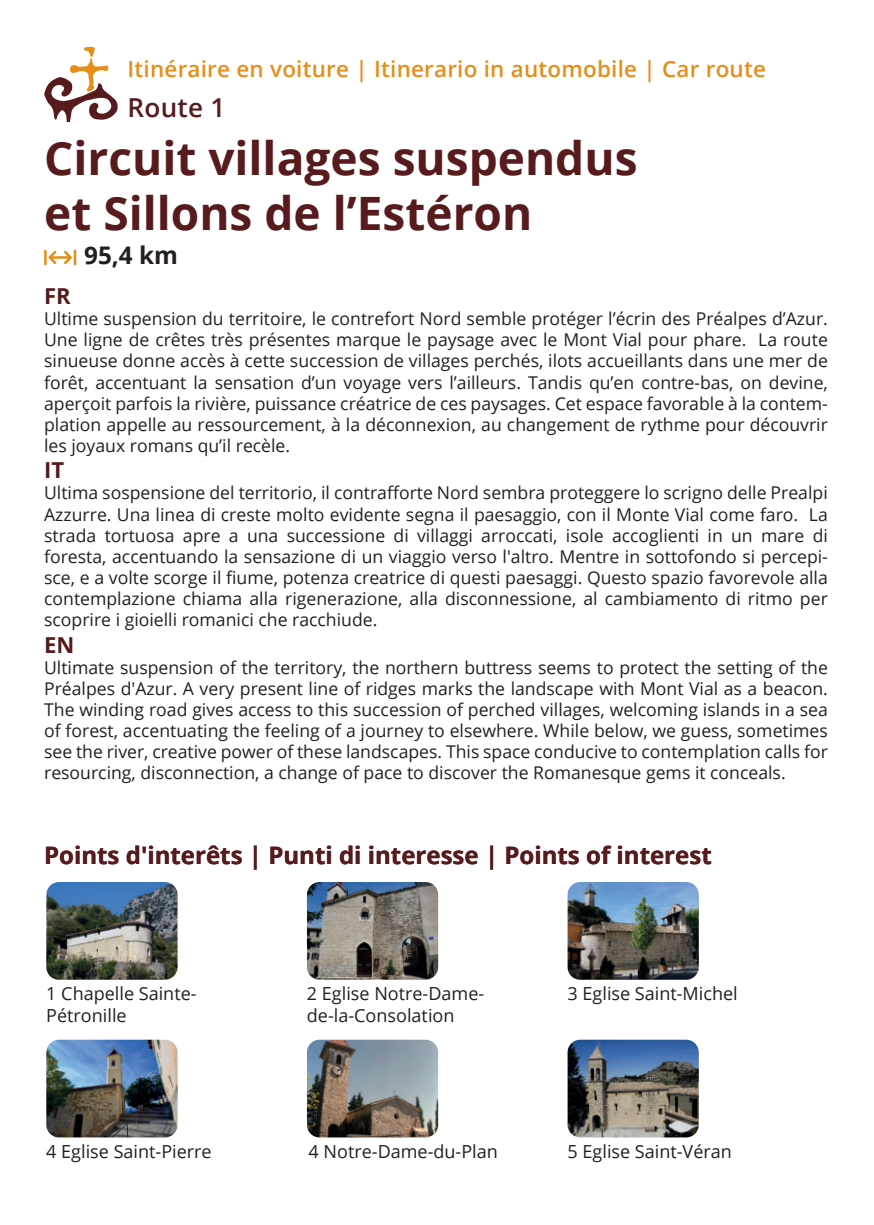
<style>
.page{position:relative;width:874px;height:1225px;background:#fff}
.page>*{position:absolute;margin:0;border:0;box-sizing:border-box;transform-origin:0 0}
.t1{font:700 46px/55.2px "Open Sans";color:#571b1e}
.t2{font:600 26px "Open Sans";letter-spacing:.01em;color:#571b1e}
.t3{font:700 24.2px "Open Sans";color:#231f20}
.t4{font:700 24px "Open Sans";color:#571b1e}
.t5{font:600 22.4px "Open Sans";letter-spacing:.01em;color:#e58e19}
.t6{font:700 22px "Open Sans";color:#571b1e}
.t7{font:18px/21.6px "Open Sans";color:#231f20}
.t8{font:17.6px/21.2px "Open Sans";color:#231f20;text-align:justify}
</style>
<div class="page">
<svg style="left:44px;top:47px;width:74px;height:74px"></svg>
<svg style="left:44px;top:250px;width:32px;height:15px"></svg>
<img style="left:46px;top:1039px;width:131px;height:98px">
<img style="left:46px;top:882px;width:131px;height:97px">
<img style="left:567px;top:1039px;width:131px;height:98px">
<img style="left:307px;top:1039px;width:131px;height:98px">
<img style="left:307px;top:882px;width:131px;height:97px">
<img style="left:567px;top:882px;width:131px;height:97px">
<p class="t5" style="left:127px;top:54px;width:639px">Itinéraire en voiture | Itinerario in automobile | Car route</p>
<h2 class="t2" style="left:127px;top:90px;width:99px">Route 1</h2>
<h1 class="t1" style="left:44px;top:129px;width:594px">Circuit villages suspendus et Sillons de l’Estéron</h1>
<h3 class="t3" style="left:84px;top:238px;width:95px">95,4 km</h3>
<p class="t6" style="left:44px;top:280px;width:28px">FR</p>
<p class="t8" style="left:44px;top:308px;width:784px">Ultime suspension du territoire, le contrefort Nord semble protéger l’écrin des Préalpes d’Azur.<br>Une ligne de crêtes très présentes marque le paysage avec le Mont Vial pour phare. La route sinueuse donne accès à cette succession de villages perchés, ilots accueillants dans une mer de forêt, accentuant la sensation d’un voyage vers l’ailleurs. Tandis qu’en contre-bas, on devine, aperçoit parfois la rivière, puissance créatrice de ces paysages. Cet espace favorable à la contem&shy;plation appelle au ressourcement, à la déconnexion, au changement de rythme pour découvrir les joyaux romans qu’il recèle.</p>
<p class="t6" style="left:44px;top:455px;width:22px">IT</p>
<p class="t8" style="left:44px;top:482px;width:784px">Ultima sospensione del territorio, il contrafforte Nord sembra proteggere lo scrigno delle Prealpi Azzurre. Una linea di creste molto evidente segna il paesaggio, con il Monte Vial come faro. La strada tortuosa apre a una successione di villaggi arroccati, isole accoglienti in un mare di foresta, accentuando la sensazione di un viaggio verso l'altro. Mentre in sottofondo si percepi&shy;sce, e a volte scorge il fiume, potenza creatrice di questi paesaggi. Questo spazio favorevole alla contemplazione chiama alla rigenerazione, alla disconnessione, al cambiamento di ritmo per scoprire i gioielli romanici che racchiude.</p>
<p class="t6" style="left:44px;top:629px;width:32px">EN</p>
<p class="t8" style="left:44px;top:656px;width:784px">Ultimate suspension of the territory, the northern buttress seems to protect the setting of the Préalpes d'Azur. A very present line of ridges marks the landscape with Mont Vial as a beacon.<br>The winding road gives access to this succession of perched villages, welcoming islands in a sea of forest, accentuating the feeling of a journey to elsewhere. While below, we guess, sometimes see the river, creative power of these landscapes. This space conducive to contemplation calls for resourcing, disconnection, a change of pace to discover the Romanesque gems it conceals.</p>
<h3 class="t4" style="left:44px;top:838px;width:668px">Points d'interêts | Punti di interesse | Points of interest</h3>
<p class="t7" style="left:46px;top:982px;width:152px">1 Chapelle Sainte-<br>Pétronille</p>
<p class="t7" style="left:307px;top:982px;width:179px">2 Eglise Notre-Dame&shy;de-la-Consolation</p>
<p class="t7" style="left:567px;top:982px;width:172px">3 Eglise Saint-Michel</p>
<p class="t7" style="left:46px;top:1139px;width:167px">4 Eglise Saint-Pierre</p>
<p class="t7" style="left:308px;top:1139px;width:191px">4 Notre-Dame-du-Plan</p>
<p class="t7" style="left:567px;top:1139px;width:166px">5 Eglise Saint-Véran</p>
</div>
